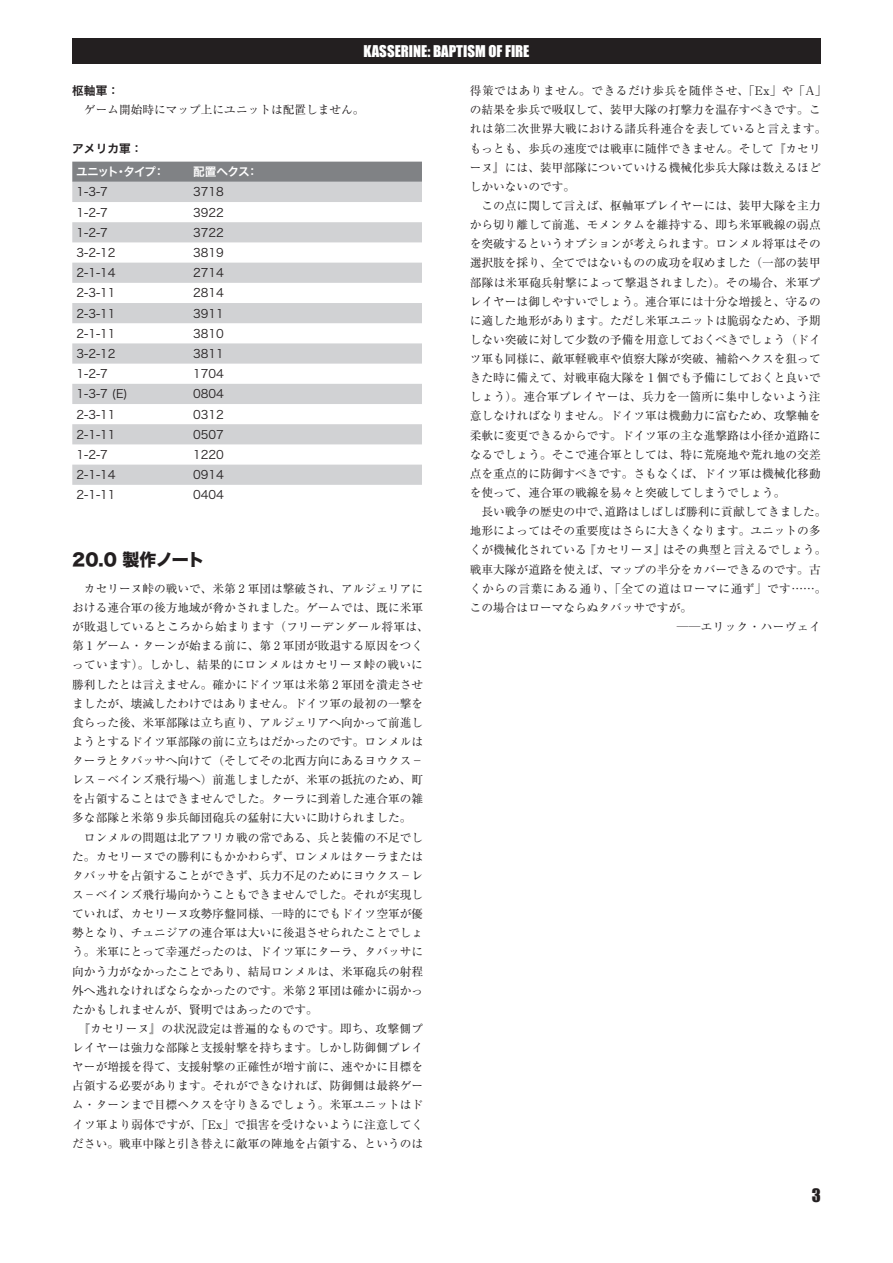
<style>
.page{position:relative;width:893px;height:1263px;background:#fff}
.page>*{position:absolute;margin:0;border:0;box-sizing:border-box;transform-origin:0 0}
.t1{font:16.95px "Hira Kaku Std W8";letter-spacing:-.04em;color:#231f20}
.t2{font:16.95px "Impact";color:#231f20}
.t3{font:14.85px "Impact";color:#fff}
.t4{font:11.7px/19.2px "Ryumin Pro";color:#231f20}
.t5{font:11.7px "Hira Kaku Pro N W3";color:#231f20}
.t6{font:11.7px "Ryumin Pro";letter-spacing:.02em;color:#231f20}
.t7{font:11.7px "Ryumin Pro";letter-spacing:.045em;color:#231f20}
.t8{font:11.7px "Ryumin Pro";letter-spacing:.04em;color:#231f20}
.t9{font:11.7px "Hira Kaku Pro N W6";letter-spacing:-.09em;color:#fff}
.t10{font:11.7px "Ryumin Pro";letter-spacing:.025em;color:#231f20}
.t11{font:11.7px "Hira Kaku Pro N W6";color:#231f20}
</style>
<div class="page">
<div style="left:72px;top:38px;width:749px;height:26px;background:#231f20"></div>
<div style="left:72px;top:162px;width:350px;height:20px;background:#808285"></div>
<svg style="left:72px;top:182px;width:350px;height:303px;fill:#d1d2d4"></svg>
<p class="t3" style="left:363px;top:40px;width:168px">KASSERINE: BAPTISM OF FIRE</p>
<p class="t11" style="left:72px;top:80px;width:48px">枢軸軍：</p>
<p class="t4" style="left:72px;top:100px;width:294px">　ゲーム開始時にマップ上にユニットは配置しません。</p>
<p class="t11" style="left:72px;top:138px;width:72px">アメリカ軍：</p>
<p class="t9" style="left:76px;top:161px;width:90px">ユニット・タイプ：</p>
<p class="t9" style="left:193px;top:161px;width:66px">配置ヘクス：</p>
<p class="t5" style="left:77px;top:182px;width:33px">1-3-7</p>
<p class="t5" style="left:193px;top:182px;width:32px">3718</p>
<p class="t5" style="left:77px;top:202px;width:33px">1-2-7</p>
<p class="t5" style="left:193px;top:202px;width:32px">3922</p>
<p class="t5" style="left:77px;top:222px;width:33px">1-2-7</p>
<p class="t5" style="left:193px;top:222px;width:32px">3722</p>
<p class="t5" style="left:77px;top:242px;width:41px">3-2-12</p>
<p class="t5" style="left:193px;top:242px;width:32px">3819</p>
<p class="t5" style="left:77px;top:262px;width:41px">2-1-14</p>
<p class="t5" style="left:193px;top:262px;width:32px">2714</p>
<p class="t5" style="left:77px;top:283px;width:41px">2-3-11</p>
<p class="t5" style="left:193px;top:283px;width:32px">2814</p>
<p class="t5" style="left:77px;top:303px;width:41px">2-3-11</p>
<p class="t5" style="left:193px;top:303px;width:32px">3911</p>
<p class="t5" style="left:77px;top:323px;width:41px">2-1-11</p>
<p class="t5" style="left:193px;top:323px;width:32px">3810</p>
<p class="t5" style="left:77px;top:343px;width:41px">3-2-12</p>
<p class="t5" style="left:193px;top:343px;width:32px">3811</p>
<p class="t5" style="left:77px;top:363px;width:33px">1-2-7</p>
<p class="t5" style="left:193px;top:363px;width:32px">1704</p>
<p class="t5" style="left:77px;top:383px;width:53px">1-3-7 (E)</p>
<p class="t5" style="left:193px;top:383px;width:32px">0804</p>
<p class="t5" style="left:77px;top:404px;width:41px">2-3-11</p>
<p class="t5" style="left:193px;top:404px;width:32px">0312</p>
<p class="t5" style="left:77px;top:424px;width:41px">2-1-11</p>
<p class="t5" style="left:193px;top:424px;width:32px">0507</p>
<p class="t5" style="left:77px;top:444px;width:33px">1-2-7</p>
<p class="t5" style="left:193px;top:444px;width:32px">1220</p>
<p class="t5" style="left:77px;top:464px;width:41px">2-1-14</p>
<p class="t5" style="left:193px;top:464px;width:32px">0914</p>
<p class="t5" style="left:77px;top:484px;width:41px">2-1-11</p>
<p class="t5" style="left:193px;top:484px;width:32px">0404</p>
<h1 class="t1" style="left:72px;top:550px;width:134px">20.0 製作ノート</h1>
<p class="t4" style="left:72px;top:578px;width:358px">　カセリーヌ峠の戦いで、米第 2 軍団は撃破され、アルジェリアにおける連合軍の後方地域が脅かされました。ゲームでは、既に米軍が敗退しているところから始まります（フリーデンダール将軍は、第 1 ゲーム・ターンが始まる前に、第 2 軍団が敗退する原因をつくっています）。しかし、結果的にロンメルはカセリーヌ峠の戦いに勝利したとは言えません。確かにドイツ軍は米第 2 軍団を潰走させましたが、壊滅したわけではありません。ドイツ軍の最初の一撃を食らった後、米軍部隊は立ち直り、アルジェリアへ向かって前進しようとするドイツ軍部隊の前に立ちはだかったのです。ロンメルはターラとタバッサへ向けて（そしてその北西方向にあるヨウクス−レス−ベインズ飛行場へ）前進しましたが、米軍の抵抗のため、町を占領することはできませんでした。ターラに到着した連合軍の雑多な部隊と米第 9 歩兵師団砲兵の猛射に大いに助けられました。<br>　ロンメルの問題は北アフリカ戦の常である、兵と装備の不足でした。カセリーヌでの勝利にもかかわらず、ロンメルはターラまたはタバッサを占領することができず、兵力不足のためにヨウクス−レス−ベインズ飛行場向かうこともできませんでした。それが実現していれば、カセリーヌ攻勢序盤同様、一時的にでもドイツ空軍が優勢となり、チュニジアの連合軍は大いに後退させられたことでしょう。米軍にとって幸運だったのは、ドイツ軍にターラ、タバッサに向かう力がなかったことであり、結局ロンメルは、米軍砲兵の射程外へ逃れなければならなかったのです。米第 2 軍団は確かに弱かったかもしれませんが、賢明ではあったのです。<br>　『カセリーヌ』の状況設定は普遍的なものです。即ち、攻撃側プレイヤーは強力な部隊と支援射撃を持ちます。しかし防御側プレイヤーが増援を得て、支援射撃の正確性が増す前に、速やかに目標を占領する必要があります。それができなければ、防御側は最終ゲーム・ターンまで目標ヘクスを守りきるでしょう。米軍ユニットはドイツ軍より弱体ですが、「Ex」で損害を受けないように注意してください。戦車中隊と引き替えに敵軍の陣地を占領する、というのは</p>
<p class="t7" style="left:470px;top:82px;width:358px">得策ではありません。できるだけ歩兵を随伴させ、「Ex」や「A」</p>
<p class="t4" style="left:470px;top:100px;width:352px">の結果を歩兵で吸収して、装甲大隊の打撃力を温存すべきです。こ</p>
<p class="t6" style="left:470px;top:120px;width:358px">れは第二次世界大戦における諸兵科連合を表していると言えます。</p>
<p class="t4" style="left:470px;top:138px;width:352px">もっとも、歩兵の速度では戦車に随伴できません。そして『カセリ</p>
<p class="t4" style="left:470px;top:157px;width:352px">ーヌ』には、装甲部隊についていける機械化歩兵大隊は数えるほど</p>
<p class="t4" style="left:470px;top:176px;width:107px">しかいないのです。</p>
<p class="t4" style="left:470px;top:195px;width:352px">　この点に関して言えば、枢軸軍プレイヤーには、装甲大隊を主力</p>
<p class="t4" style="left:470px;top:214px;width:352px">から切り離して前進、モメンタムを維持する、即ち米軍戦線の弱点</p>
<p class="t4" style="left:470px;top:233px;width:352px">を突破するというオプションが考えられます。ロンメル将軍はその</p>
<p class="t4" style="left:470px;top:253px;width:352px">選択肢を採り、全てではないものの成功を収めました（一部の装甲</p>
<p class="t6" style="left:470px;top:273px;width:352px">部隊は米軍砲兵射撃によって撃退されました）。その場合、米軍プ</p>
<p class="t4" style="left:470px;top:291px;width:352px">レイヤーは御しやすいでしょう。連合軍には十分な増援と、守るの</p>
<p class="t4" style="left:470px;top:310px;width:352px">に適した地形があります。ただし米軍ユニットは脆弱なため、予期</p>
<p class="t4" style="left:470px;top:329px;width:352px">しない突破に対して少数の予備を用意しておくべきでしょう（ドイ</p>
<p class="t4" style="left:470px;top:348px;width:352px">ツ軍も同様に、敵軍軽戦車や偵察大隊が突破、補給ヘクスを狙って</p>
<p class="t4" style="left:470px;top:367px;width:352px">きた時に備えて、対戦車砲大隊を 1 個でも予備にしておくと良いで</p>
<p class="t6" style="left:470px;top:388px;width:352px">しょう）。連合軍プレイヤーは、兵力を一箇所に集中しないよう注</p>
<p class="t4" style="left:470px;top:406px;width:352px">意しなければなりません。ドイツ軍は機動力に富むため、攻撃軸を</p>
<p class="t4" style="left:470px;top:425px;width:352px">柔軟に変更できるからです。ドイツ軍の主な進撃路は小径か道路に</p>
<p class="t4" style="left:470px;top:444px;width:352px">なるでしょう。そこで連合軍としては、特に荒廃地や荒れ地の交差</p>
<p class="t4" style="left:470px;top:463px;width:352px">点を重点的に防御すべきです。さもなくば、ドイツ軍は機械化移動</p>
<p class="t4" style="left:470px;top:482px;width:317px">を使って、連合軍の戦線を易々と突破してしまうでしょう。</p>
<p class="t4" style="left:470px;top:501px;width:358px">　長い戦争の歴史の中で、道路はしばしば勝利に貢献してきました。</p>
<p class="t4" style="left:470px;top:520px;width:352px">地形によってはその重要度はさらに大きくなります。ユニットの多</p>
<p class="t4" style="left:470px;top:540px;width:358px">くが機械化されている『カセリーヌ』はその典型と言えるでしょう。</p>
<p class="t4" style="left:470px;top:559px;width:352px">戦車大隊が道路を使えば、マップの半分をカバーできるのです。古</p>
<p class="t8" style="left:470px;top:579px;width:358px">くからの言葉にある通り、「全ての道はローマに通ず」です……。</p>
<p class="t4" style="left:470px;top:597px;width:224px">この場合はローマならぬタバッサですが。</p>
<p class="t10" style="left:677px;top:617px;width:145px">──エリック・ハーヴェイ</p>
<h1 class="t2" style="left:812px;top:1182px;width:11px">3</h1>
</div>
